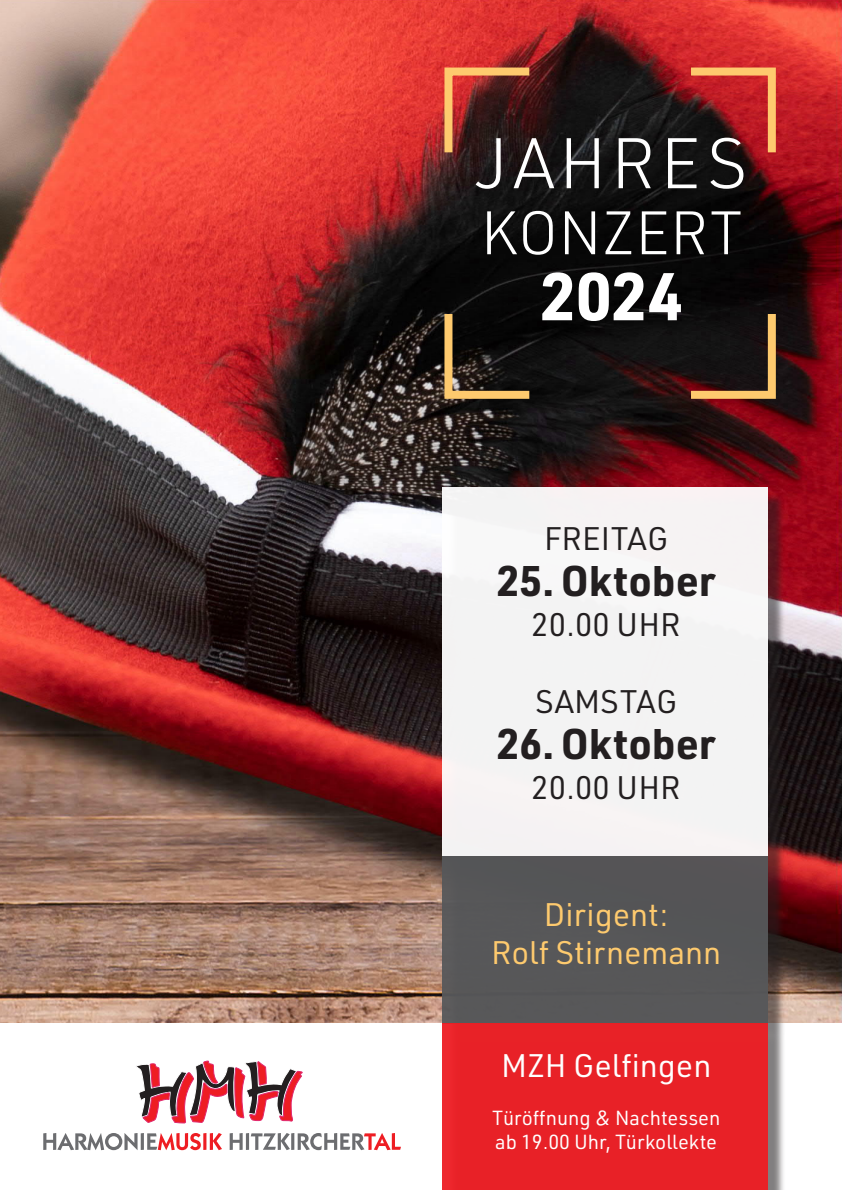
<style>
.page{position:relative;width:842px;height:1190px;background:#fff}
.page>*{position:absolute;margin:0;border:0;box-sizing:border-box;transform-origin:0 0}
.t1{font:300 70px "URWDIN";letter-spacing:.06em;color:#fff}
.t2{font:700 66px "URWDIN";color:#fff}
.t3{font:300 60px "URWDIN";letter-spacing:.005em;color:#fff}
.t4{font:700 42px "URWDIN";color:#231f20}
.t5{font:32px "URWDIN";color:#231f20}
.t6{font:32px/38.4px "URWDIN";color:#feca6e;text-align:center}
.t7{font:32px "URWDIN";color:#fff}
.t8{font:20px/24px "URWDIN";color:#fff}
</style>
<div class="page">
<img style="left:0;top:0;width:841px;height:1023px">
<svg style="left:440px;top:64px;width:339px;height:339px;background:#2a1814"></svg>
<svg style="left:136px;top:1061px;width:166px;height:62px"></svg>
<svg style="left:43px;top:1133px;width:94px;height:17px"></svg>
<hr style="left:141px;top:1133px;width:3px;height:17px;background:#6c6d70">
<svg style="left:147px;top:1133px;width:54px;height:17px"></svg>
<hr style="left:203px;top:1133px;width:3px;height:17px;background:#ee1d23">
<svg style="left:210px;top:1133px;width:12px;height:17px"></svg>
<svg style="left:230px;top:1133px;width:12px;height:17px"></svg>
<hr style="left:246px;top:1133px;width:3px;height:17px;background:#6c6d70">
<svg style="left:251px;top:1133px;width:39px;height:17px"></svg>
<hr style="left:291px;top:1133px;width:3px;height:17px;background:#6c6d70">
<svg style="left:297px;top:1133px;width:104px;height:17px"></svg>
<div style="left:447px;top:493px;width:339px;height:697px;background:#231f20;opacity:.6"></div>
<div style="left:441px;top:487px;width:326px;height:369px;background:#f3f3f3"></div>
<div style="left:441px;top:856px;width:326px;height:167px;background:#57585a"></div>
<div style="left:441px;top:1023px;width:326px;height:167px;background:#ee1d23"></div>
<h1 class="t1" style="left:476px;top:118px;width:272px">JAHRES</h1>
<h3 class="t3" style="left:480px;top:194px;width:264px">KONZERT</h3>
<h2 class="t2" style="left:540px;top:251px;width:144px">2024</h2>
<h3 class="t5" style="left:544px;top:517px;width:126px">FREITAG</h3>
<h3 class="t4" style="left:496px;top:552px;width:220px">25. Oktober</h3>
<h3 class="t5" style="left:531px;top:603px;width:151px">20.00 UHR</h3>
<h3 class="t5" style="left:535px;top:680px;width:144px">SAMSTAG</h3>
<h3 class="t4" style="left:496px;top:714px;width:220px">26. Oktober</h3>
<h3 class="t5" style="left:531px;top:766px;width:151px">20.00 UHR</h3>
<h3 class="t6" style="left:491px;top:894px;width:232px">Dirigent:<br>Rolf Stirnemann</h3>
<h3 class="t7" style="left:501px;top:1044px;width:212px">MZH Gelfingen</h3>
<p class="t8" style="left:492px;top:1105px;width:230px">Türöffnung &amp; Nachtessen ab 19.00 Uhr, Türkollekte</p>
</div>
